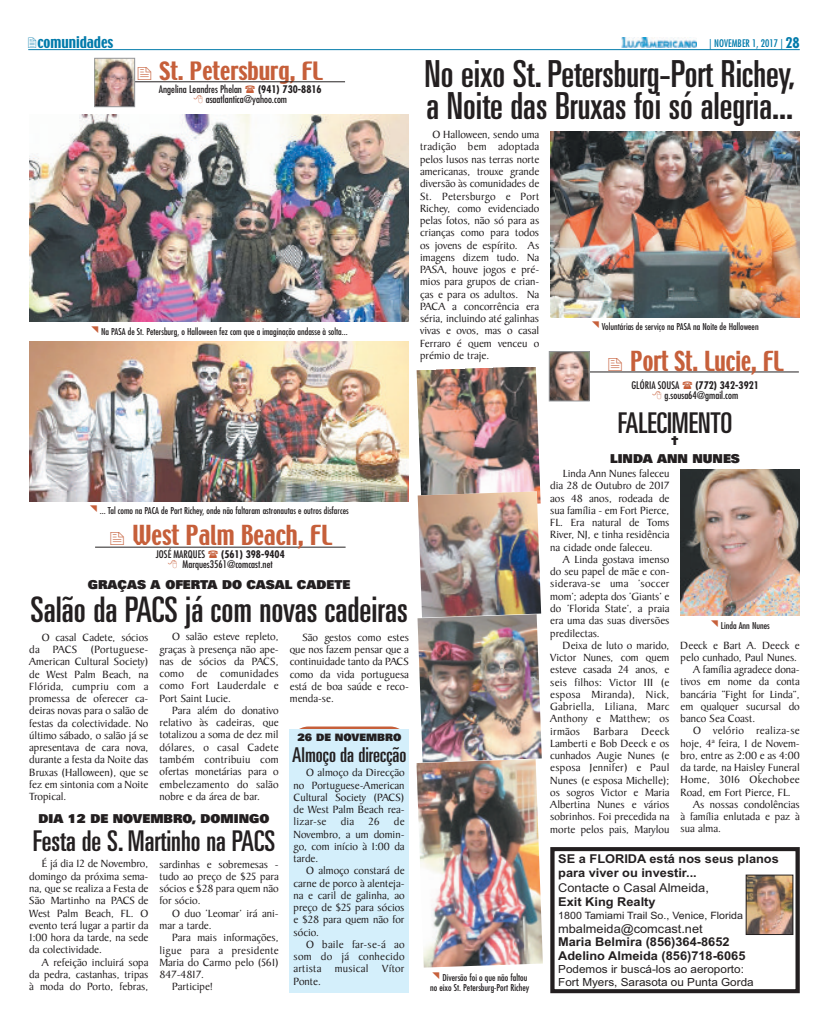
<style>
.page{position:relative;width:828px;height:1030px;background:#fff}
.page>*{position:absolute;margin:0;border:0;box-sizing:border-box;transform-origin:0 0}
.t1{font:ultra-condensed 37.25px/31.6px "Univers";color:#231f20}
.t2{font:ultra-condensed 35.25px "Univers";color:#231f20}
.t3{font:ultra-condensed 28.62px "Univers";color:#231f20}
.t4{font:24.5px "Techno";color:#c65f3a}
.t5{font:24.5px "Techno";color:#c65f3a;scale:.92 1}
.t6{font:22.5px "Techno";color:#c65f3a}
.t7{font:ultra-condensed 20.38px "Univers";color:#231f20}
.t8{font:14.25px "Techno";color:#007aaa}
.t9{font:900 12.25px/17.9px "Univers";color:#231f20;text-align:center}
.t10{font:700 12.12px/14.6px "Arial";color:#231f20;scale:1.05 1}
.t11{font:12.12px "Arial";color:#231f20;scale:1.05 1}
.t12{font:11.25px/12.2px "Baker Signet";color:#231f20;text-align:justify}
.t13{font:11.25px "Baker Signet";letter-spacing:.02em;color:#231f20}
.t14{font:11.12px/13.2px "Arial";color:#231f20;scale:1.05 1}
.t15{font:condensed 10.25px "Futura";color:#231f20}
.t16{font:700 condensed 10.25px "Futura";color:#231f20}
.t17{font:condensed 10.25px "Futura";color:#007aaa}
.t18{font:900 10.25px "Univers";color:#231f20}
.t19{font:10.12px "Arial";color:#231f20;scale:1.05 1}
.t20{font:condensed 9.25px/9.2px "Futura";color:#231f20;text-align:right}
.s1{font-weight:700;font-size:14.25px}
</style>
<div class="page">
<svg style="left:290px;top:727px;width:119px;height:91px"></svg>
<hr style="left:28px;top:49px;width:771px;height:1px;background:#007aaa">
<img style="left:621px;top:37px;width:75px;height:11px">
<div style="left:550px;top:847px;width:249px;height:146px;border:4px solid #231f20"></div>
<img style="left:748px;top:877px;width:43px;height:56px">
<div style="left:746px;top:875px;width:47px;height:60px;border:1px solid #231f20"></div>
<hr style="left:99px;top:82px;width:246px;height:1px;background:#231f20">
<img style="left:97px;top:60px;width:36px;height:45px">
<div style="left:95px;top:58px;width:40px;height:49px;border:1px solid #939598"></div>
<hr style="left:554px;top:372px;width:245px;height:1px;background:#231f20">
<img style="left:551px;top:354px;width:36px;height:45px">
<div style="left:549px;top:352px;width:40px;height:49px;border:1px solid #939598"></div>
<img style="left:680px;top:469px;width:119px;height:147px">
<img style="left:29px;top:341px;width:380px;height:161px">
<img style="left:550px;top:131px;width:249px;height:187px">
<img style="left:29px;top:114px;width:380px;height:208px">
<hr style="left:95px;top:547px;width:250px;height:1px;background:#231f20">
<div style="left:290px;top:730px;width:119px;height:263px;background:#d4effb"></div>
<img style="left:416px;top:367px;width:127px;height:601px">
<p class="t8" style="left:37px;top:37px;width:77px">comunidades</p>
<p class="t17" style="left:709px;top:39px;width:92px">| NOVEMBER 1, 2017 | <span class="s1">28</span></p>
<h3 class="t6" style="left:160px;top:62px;width:165px">St. Petersburg, FL</h3>
<p class="t15" style="left:159px;top:84px;width:85px">Angelina Leandres Phelan</p>
<p class="t16" style="left:258px;top:85px;width:65px">(941) 730-8816</p>
<p class="t15" style="left:206px;top:95px;width:83px">asaatlantica@yahoo.com</p>
<p class="t20" style="left:101px;top:327px;width:248px">Na PASA de St. Petersburg, o Halloween fez com que a imaginação andasse à solta...</p>
<p class="t20" style="left:100px;top:507px;width:250px">... Tal como na PACA de Port Richey, onde não faltaram astronautas e outros disfarces</p>
<h3 class="t4" style="left:132px;top:525px;width:201px">West Palm Beach, FL</h3>
<p class="t15" style="left:156px;top:550px;width:51px">JOSÉ MARQUES</p>
<p class="t16" style="left:221px;top:550px;width:65px">(561) 398-9404</p>
<p class="t15" style="left:182px;top:560px;width:92px">Marques3561@comcast.net</p>
<p class="t9" style="left:88px;top:577px;width:264px">GRAÇAS A OFERTA DO CASAL CADETE</p>
<h2 class="t2" style="left:31px;top:596px;width:378px">Salão da PACS já com novas cadeiras</h2>
<p class="t12" style="left:159px;top:632px;width:121px;text-indent:13px">O salão esteve repleto, graças à presença não ape&shy;nas de sócios da PACS, como de comunidades como Fort Lauderdale e Port Saint Lucie.</p>
<p class="t12" style="left:159px;top:705px;width:121px;text-indent:13px">Para além do donativo relativo às cadeiras, que totalizou a soma de dez mil dólares, o casal Cadete também contribuiu com ofertas monetárias para o embelezamento do salão nobre e da área de bar.</p>
<p class="t12" style="left:29px;top:632px;width:121px;text-indent:13px">O casal Cadete, sócios da PACS (Portuguese-American Cultural Society) de West Palm Beach, na Flórida, cumpriu com a promessa de oferecer ca&shy;deiras novas para o salão de festas da colectividade. No último sábado, o salão já se apresentava de cara nova, durante a festa da Noite das Bruxas (Halloween), que se fez em sintonia com a Noite Tropical.</p>
<p class="t12" style="left:290px;top:632px;width:121px;text-indent:13px">São gestos como estes que nos fazem pensar que a continuidade tanto da PACS como da vida portuguesa está de boa saúde e reco&shy;menda-se.</p>
<p class="t18" style="left:297px;top:733px;width:105px">26 DE NOVEMBRO</p>
<h3 class="t7" style="left:292px;top:747px;width:116px">Almoço da direcção</h3>
<p class="t12" style="left:293px;top:768px;width:112px;text-indent:13px">O almoço da Direcção no Portuguese-American Cultural Society (PACS) de West Palm Beach rea&shy;lizar-se</p>
<p class="t9" style="left:39px;top:811px;width:232px">DIA 12 DE NOVEMBRO, DOMINGO</p>
<h3 class="t3" style="left:33px;top:831px;width:244px">Festa de S. Martinho na PACS</h3>
<p class="t12" style="left:159px;top:859px;width:121px">sardinhas e sobremesas - tudo ao preço de $25 para sócios e $28 para quem não for sócio.</p>
<p class="t12" style="left:159px;top:908px;width:121px;text-indent:13px">O duo ‘Leomar’ irá ani&shy;mar a tarde.</p>
<p class="t12" style="left:172px;top:933px;width:108px">Para mais informações,</p>
<p class="t13" style="left:159px;top:946px;width:121px">ligue para a presidente</p>
<p class="t12" style="left:159px;top:957px;width:121px">Maria do Carmo pelo (561)</p>
<p class="t12" style="left:159px;top:970px;width:46px">847-4817.</p>
<p class="t12" style="left:172px;top:982px;width:43px">Participe!</p>
<p class="t12" style="left:293px;top:817px;width:112px;text-indent:100px">de Novembro, a um domin&shy;go, com início à 1:00 da tarde.</p>
<p class="t12" style="left:293px;top:866px;width:112px;text-indent:13px">O almoço constará de carne de porco à alenteja&shy;na e caril de galinha, ao preço de $25 para sócios e $28 para quem não for sócio.</p>
<p class="t12" style="left:293px;top:939px;width:112px;text-indent:13px">O baile far-se-á ao som do já conhecido artista musical Vítor Ponte.</p>
<p class="t12" style="left:341px;top:817px;width:15px">dia</p>
<p class="t12" style="left:368px;top:817px;width:13px">26</p>
<p class="t12" style="left:29px;top:859px;width:121px;text-indent:13px">É já dia 12 de Novembro, domingo da próxima sema&shy;na, que se realiza a Festa de São Martinho na PACS de West Palm Beach, FL. O evento terá lugar a partir da 1:00 hora da tarde, na sede da colectividade.</p>
<p class="t12" style="left:29px;top:957px;width:121px;text-indent:13px">A refeição incluirá sopa da pedra, castanhas, tripas à moda do Porto, febras,</p>
<h1 class="t1" style="left:424px;top:62px;width:372px">No eixo St. Petersburg-Port Richey, a Noite das Bruxas foi só alegria...</h1>
<p class="t12" style="left:420px;top:130px;width:121px;text-indent:13px">O Halloween, sendo uma tradição bem adoptada pelos lusos nas terras norte americanas, trouxe grande diversão às comunidades de St. Petersburgo e Port Richey, como evidenciado pelas fotos, não só para as crianças como para todos os jovens de espírito. As imagens dizem tudo. Na PASA, houve jogos e pré&shy;mios para grupos de crian&shy;ças e para os adultos. Na PACA a concorrência era séria, incluindo até galinhas vivas e ovos, mas o casal Ferraro é quem venceu o prémio de traje.</p>
<p class="t20" style="left:430px;top:974px;width:101px">Diversão foi o que não faltou<br>no eixo St. Petersburg-Port Richey</p>
<p class="t20" style="left:602px;top:323px;width:158px">Voluntárias de serviço na PASA na Noite de Halloween</p>
<h3 class="t5" style="left:630px;top:351px;width:168px">Port St. Lucie, FL</h3>
<p class="t15" style="left:631px;top:380px;width:49px">GLÓRIA SOUSA</p>
<p class="t16" style="left:695px;top:381px;width:65px">(772) 342-3921</p>
<p class="t15" style="left:664px;top:391px;width:75px">g.sousa64@gmail.com</p>
<h3 class="t3" style="left:617px;top:413px;width:116px">FALECIMENTO</h3>
<p class="t9" style="left:610px;top:433px;width:131px">†<br>LINDA ANN NUNES</p>
<p class="t12" style="left:550px;top:469px;width:121px;text-indent:13px">Linda Ann Nunes faleceu dia 28 de Outubro de 2017 aos 48 anos, rodeada de sua família - em Fort Pierce, FL. Era natural de Toms River, NJ, e tinha residência na cidade onde faleceu.</p>
<p class="t12" style="left:550px;top:554px;width:121px;text-indent:13px">A Linda gostava imenso do seu papel de mãe e con&shy;siderava-se uma ‘soccer mom’; adepta dos ‘Giants’ e do ‘Florida State’, a praia era uma das suas diversões predilectas.</p>
<p class="t12" style="left:550px;top:640px;width:121px;text-indent:13px">Deixa de luto o marido, Victor Nunes, com quem esteve casada 24 anos, e seis filhos: Victor III (e esposa Miranda), Nick, Gabriella, Liliana, Marc Anthony e Matthew; os irmãos Barbara Deeck Lamberti e Bob Deeck e os cunhados Augie Nunes (e esposa Jennifer) e Paul Nunes (e esposa Michelle); os sogros Victor e Maria Albertina Nunes e vários sobrinhos. Foi precedida na morte pelos pais, Marylou</p>
<p class="t20" style="left:721px;top:621px;width:50px">Linda Ann Nunes</p>
<p class="t12" style="left:680px;top:640px;width:121px">Deeck e Bart A. Deeck e</p>
<p class="t12" style="left:680px;top:652px;width:118px">pelo cunhado, Paul Nunes.</p>
<p class="t12" style="left:693px;top:665px;width:108px">A família agradece dona-</p>
<p class="t12" style="left:680px;top:677px;width:121px">tivos em nome da conta</p>
<p class="t12" style="left:680px;top:689px;width:121px">bancária “Fight for Linda”,</p>
<p class="t12" style="left:680px;top:701px;width:121px">em qualquer sucursal do</p>
<p class="t12" style="left:680px;top:714px;width:76px">banco Sea Coast.</p>
<p class="t13" style="left:693px;top:727px;width:108px">O velório realiza-se</p>
<p class="t12" style="left:680px;top:738px;width:121px">hoje, 4ª feira, 1 de Novem-</p>
<p class="t12" style="left:680px;top:750px;width:121px">bro, entre as 2:00 e as 4:00</p>
<p class="t12" style="left:680px;top:763px;width:121px">da tarde, na Haisley Funeral</p>
<p class="t13" style="left:680px;top:776px;width:121px">Home, 3016 Okechobee</p>
<p class="t12" style="left:680px;top:787px;width:112px">Road, em Fort Pierce, FL.</p>
<p class="t12" style="left:693px;top:799px;width:108px">As nossas condolências</p>
<p class="t12" style="left:680px;top:812px;width:121px">à família enlutada e paz à</p>
<p class="t12" style="left:680px;top:824px;width:42px">sua alma.</p>
<p class="t10" style="left:558px;top:852px;width:212px">SE a FLORIDA está nos seus planos para viver ou investir...</p>
<p class="t11" style="left:558px;top:880px;width:145px">Contacte o Casal Almeida,</p>
<p class="t10" style="left:558px;top:896px;width:94px">Exit King Realty</p>
<p class="t19" style="left:558px;top:909px;width:177px">1800 Tamiami Trail So., Venice, Florida</p>
<p class="t11" style="left:558px;top:922px;width:139px">mbalmeida@comcast.net</p>
<p class="t10" style="left:558px;top:937px;width:180px;line-height:13.2px">Maria Belmira (856)364-8652<br>Adelino Almeida (856)718-6065</p>
<p class="t14" style="left:558px;top:962px;width:188px">Podemos ir buscá-los ao aeroporto:<br>Fort Myers, Sarasota ou Punta Gorda</p>
</div>
